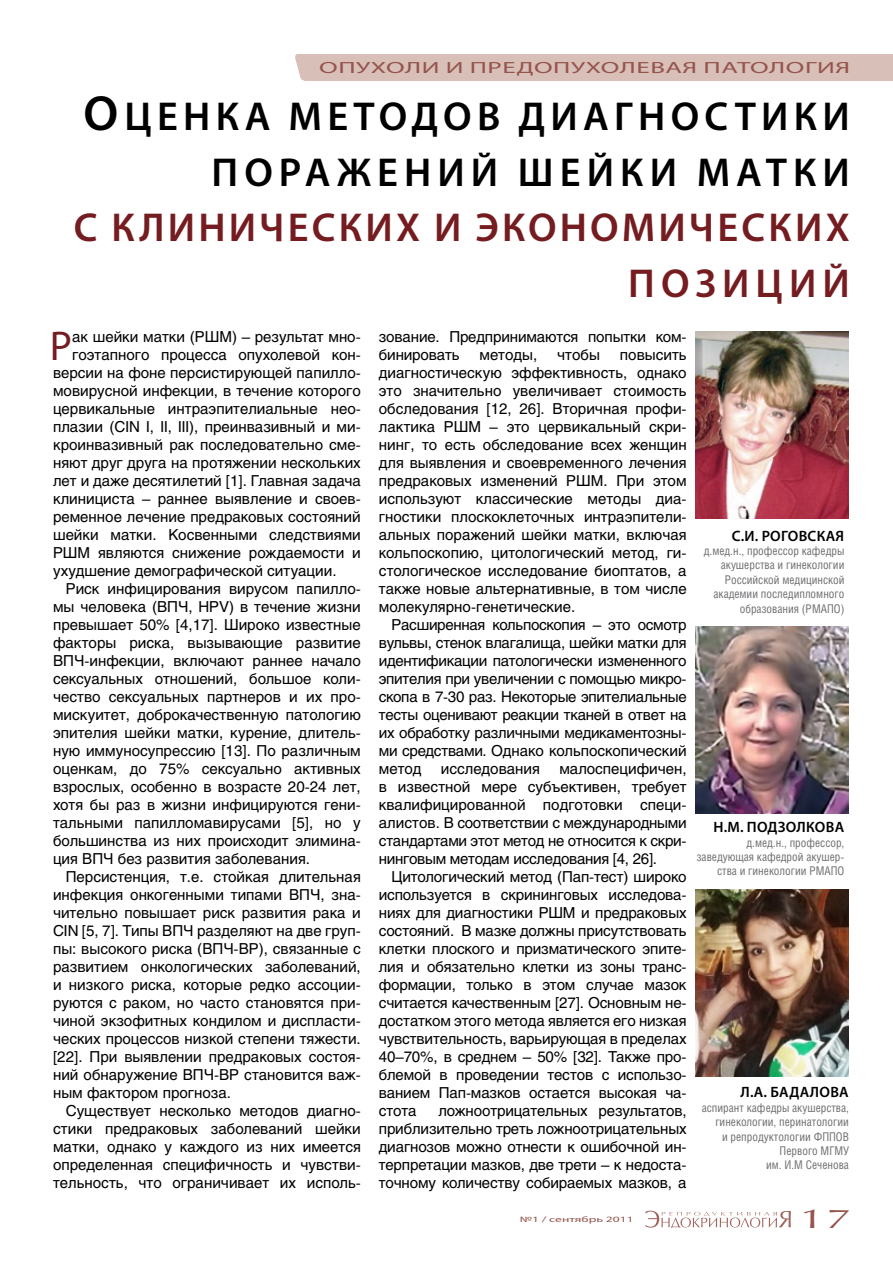
<style>
.page{position:relative;width:893px;height:1263px;background:#fff}
.page>*{position:absolute;margin:0;border:0;box-sizing:border-box;transform-origin:0 0}
.t1{font:41.7px "Myriad Pro";color:#751c21}
.t2{font:600 40.5px/55.7px "Myriad Pro";letter-spacing:.14em;color:#000;text-align:right}
.t3{font:600 40.5px/55.7px "Myriad Pro";letter-spacing:.08em;color:#751c21;text-align:right}
.t4{font:27px "AG Opus High Resolution";color:#95544c;scale:1.67 1}
.t5{font:16.2px "Myriad Pro";letter-spacing:.02em;color:#95544c;scale:1.67 1}
.t6{font:15px/18px "Helios";color:#000;text-align:justify}
.t7{font:600 15px "Myriad Pro";letter-spacing:.02em;color:#000}
.t8{font:12px/14.4px "Helios Cond";color:#6d6e71;text-align:right}
.t9{font:8.1px "Myriad Pro";color:#95544c;scale:1.67 1}
.s1{font-size:49.5px}
</style>
<div class="page">
<svg style="left:645px;top:1211px;width:146px;height:17px"></svg>
<div style="left:295px;top:54px;width:598px;height:27px;background:#d8bfb8"></div>
<img style="left:696px;top:331px;width:153px;height:188px">
<img style="left:696px;top:626px;width:153px;height:188px">
<img style="left:696px;top:889px;width:153px;height:188px">
<p class="t5" style="left:319px;top:58px;width:319px">опухоли и предопухолевая патология</p>
<h2 class="t2" style="left:83px;top:88px;width:326px"><span class="s1">О</span>ЦЕНКА МЕТОДОВ</h2>
<h2 class="t2" style="left:212px;top:88px;width:640px">ДИАГНОСТИКИ<br>ПОРАЖЕНИЙ ШЕЙКИ МАТКИ</h2>
<h2 class="t3" style="left:74px;top:199px;width:777px">С КЛ ИНИЧЕСКИХ И ЭКОНОМИЧЕСКИХ<br>ПОЗИЦИЙ</h2>
<h1 class="t1" style="left:50px;top:320px;width:19px">Р</h1>
<p class="t6" style="left:72px;top:328px;width:290px">ак шейки матки (РШМ) – результат мно-</p>
<p class="t6" style="left:72px;top:346px;width:290px">гоэтапного процесса опухолевой кон-</p>
<p class="t6" style="left:53px;top:364px;width:309px">версии на фоне персистирующей папилло-</p>
<p class="t6" style="left:53px;top:382px;width:309px">мовирусной инфекции, в течение которого</p>
<p class="t6" style="left:53px;top:400px;width:309px">цервикальные интраэпителиальные нео-</p>
<p class="t6" style="left:53px;top:418px;width:309px">плазии (CIN I, II, III), преинвазивный и ми-</p>
<p class="t6" style="left:53px;top:436px;width:309px">кроинвазивный рак последовательно сме-</p>
<p class="t6" style="left:53px;top:454px;width:309px">няют друг друга на протяжении нескольких</p>
<p class="t6" style="left:53px;top:472px;width:309px">лет и даже десятилетий [1]. Главная задача</p>
<p class="t6" style="left:53px;top:490px;width:309px">клинициста – раннее выявление и своев-</p>
<p class="t6" style="left:53px;top:508px;width:309px">ременное лечение предраковых состояний</p>
<p class="t6" style="left:53px;top:526px;width:309px">шейки матки. Косвенными следствиями</p>
<p class="t6" style="left:53px;top:544px;width:309px">РШМ являются снижение рождаемости и</p>
<p class="t6" style="left:53px;top:562px;width:285px">ухудшение демографической ситуации.</p>
<p class="t6" style="left:66px;top:580px;width:297px">Риск инфицирования вирусом папилло-</p>
<p class="t6" style="left:53px;top:598px;width:309px">мы человека (ВПЧ, HPV) в течение жизни</p>
<p class="t6" style="left:53px;top:616px;width:309px">превышает 50% [4,17]. Широко известные</p>
<p class="t6" style="left:53px;top:634px;width:309px">факторы риска, вызывающие развитие</p>
<p class="t6" style="left:53px;top:652px;width:309px">ВПЧ-инфекции, включают раннее начало</p>
<p class="t6" style="left:53px;top:670px;width:309px">сексуальных отношений, большое коли-</p>
<p class="t6" style="left:53px;top:688px;width:309px">чество сексуальных партнеров и их про-</p>
<p class="t6" style="left:53px;top:706px;width:309px">мискуитет, доброкачественную патологию</p>
<p class="t6" style="left:53px;top:724px;width:309px">эпителия шейки матки, курение, длитель-</p>
<p class="t6" style="left:53px;top:742px;width:309px">ную иммуносупрессию [13]. По различным</p>
<p class="t6" style="left:53px;top:760px;width:309px">оценкам, до 75% сексуально активных</p>
<p class="t6" style="left:53px;top:778px;width:309px">взрослых, особенно в возрасте 20-24 лет,</p>
<p class="t6" style="left:53px;top:796px;width:309px">хотя бы раз в жизни инфицируются гени-</p>
<p class="t6" style="left:53px;top:814px;width:309px">тальными папилломавирусами [5], но у</p>
<p class="t6" style="left:53px;top:832px;width:309px">большинства из них происходит элимина-</p>
<p class="t6" style="left:53px;top:850px;width:259px">ция ВПЧ без развития заболевания.</p>
<p class="t6" style="left:66px;top:868px;width:297px">Персистенция, т.е. стойкая длительная</p>
<p class="t6" style="left:53px;top:886px;width:309px">инфекция онкогенными типами ВПЧ, зна-</p>
<p class="t6" style="left:53px;top:904px;width:309px">чительно повышает риск развития рака и</p>
<p class="t6" style="left:53px;top:922px;width:309px">CIN [5, 7]. Типы ВПЧ разделяют на две груп-</p>
<p class="t6" style="left:53px;top:940px;width:309px">пы: высокого риска (ВПЧ-ВР), связанные с</p>
<p class="t6" style="left:53px;top:958px;width:309px">развитием онкологических заболеваний,</p>
<p class="t6" style="left:53px;top:976px;width:309px">и низкого риска, которые редко ассоции-</p>
<p class="t6" style="left:53px;top:994px;width:309px">руются с раком, но часто становятся при-</p>
<p class="t6" style="left:53px;top:1012px;width:309px">чиной экзофитных кондилом и диспласти-</p>
<p class="t6" style="left:53px;top:1030px;width:309px">ческих процессов низкой степени тяжести.</p>
<p class="t6" style="left:53px;top:1048px;width:309px">[22]. При выявлении предраковых состоя-</p>
<p class="t6" style="left:53px;top:1066px;width:309px">ний обнаружение ВПЧ-ВР становится важ-</p>
<p class="t6" style="left:53px;top:1084px;width:180px">ным фактором прогноза.</p>
<p class="t6" style="left:66px;top:1102px;width:297px">Существует несколько методов диагно-</p>
<p class="t6" style="left:53px;top:1120px;width:309px">стики предраковых заболеваний шейки</p>
<p class="t6" style="left:53px;top:1138px;width:309px">матки, однако у каждого из них имеется</p>
<p class="t6" style="left:53px;top:1156px;width:309px">определенная специфичность и чувстви-</p>
<p class="t6" style="left:53px;top:1174px;width:309px">тельность, что ограничивает их исполь-</p>
<p class="t6" style="left:379px;top:328px;width:309px">зование. Предпринимаются попытки ком&shy;бинировать</p>
<p class="t6" style="left:479px;top:346px;width:59px">методы,</p>
<p class="t6" style="left:557px;top:346px;width:44px">чтобы</p>
<p class="t6" style="left:379px;top:346px;width:309px;text-indent:241px">повысить диагностическую эффективность, однако это значительно увеличивает стоимость обследования [12, 26]. Вторичная профи&shy;лактика РШМ – это цервикальный скри&shy;нинг, то есть обследование всех женщин для выявления и своевременного лечения предраковых изменений РШМ. При этом используют классические методы диа&shy;гностики плоскоклеточных интраэпители&shy;альных поражений шейки матки, включая кольпоскопию, цитологический метод, ги&shy;стологическое исследование биоптатов, а также новые альтернативные, в том числе молекулярно-генетические.</p>
<p class="t6" style="left:379px;top:616px;width:309px;text-indent:13px">Расширенная кольпоскопия – это осмотр вульвы, стенок влагалища, шейки матки для идентификации патологически измененного эпителия при увеличении с помощью микро&shy;скопа в 7-30 раз. Некоторые эпителиальные тесты оценивают реакции тканей в ответ на их обработку различными медикаментозны&shy;ми средствами. Однако кольпоскопический метод</p>
<p class="t6" style="left:379px;top:760px;width:309px;text-indent:181px">малоспецифичен, в известной мере субъективен, требует квалифицированной подготовки специ&shy;алистов. В соответствии с международными стандартами этот метод не относится к скри&shy;нинговым методам исследования [4, 26].</p>
<p class="t6" style="left:379px;top:868px;width:309px;text-indent:13px">Цитологический метод (Пап-тест) широко используется в скрининговых исследова&shy;ниях для диагностики РШМ и предраковых состояний. В мазке должны присутствовать клетки плоского и призматического эпите&shy;лия и обязательно клетки из зоны транс&shy;формации, только в этом случае мазок считается качественным [27]. Основным не&shy;достатком этого метода является его низкая чувствительность, варьирующая в пределах 40–70%, в среднем – 50% [32]. Также про&shy;блемой в проведении тестов с использо&shy;ванием Пап-мазков остается высокая ча&shy;стота</p>
<p class="t6" style="left:441px;top:760px;width:101px">исследования</p>
<p class="t6" style="left:379px;top:1102px;width:309px;text-indent:60px">ложноотрицательных результатов, приблизительно треть ложноотрицательных диагнозов можно отнести к ошибочной ин&shy;терпретации мазков, две трети – к недоста&shy;точному количеству собираемых мазков, а</p>
<p class="t7" style="left:732px;top:526px;width:114px">С.И. Роговская</p>
<p class="t8" style="left:704px;top:543px;width:142px">д.мед.н., профессор кафедры акушерства и гинекологии<br>Российской медицинской академии последипломного образования (РМАПО)</p>
<p class="t7" style="left:713px;top:818px;width:132px">Н.М. Подзолкова</p>
<p class="t8" style="left:697px;top:835px;width:149px">д.мед.н., профессор, заведующая кафедрой акушер&shy;ства и гинекологии РМАПО</p>
<p class="t7" style="left:741px;top:1083px;width:110px">Л.А. Бадалова</p>
<p class="t8" style="left:702px;top:1100px;width:149px">аспирант кафедры акушерства, гинекологии, перинатологии<br>и репродуктологии ФППОВ<br>Первого МГМУ<br>им. И.М Сеченова</p>
<p class="t9" style="left:520px;top:1214px;width:70px">№1 / сентябрь 2011</p>
<h3 class="t4" style="left:800px;top:1203px;width:32px">17</h3>
</div>
